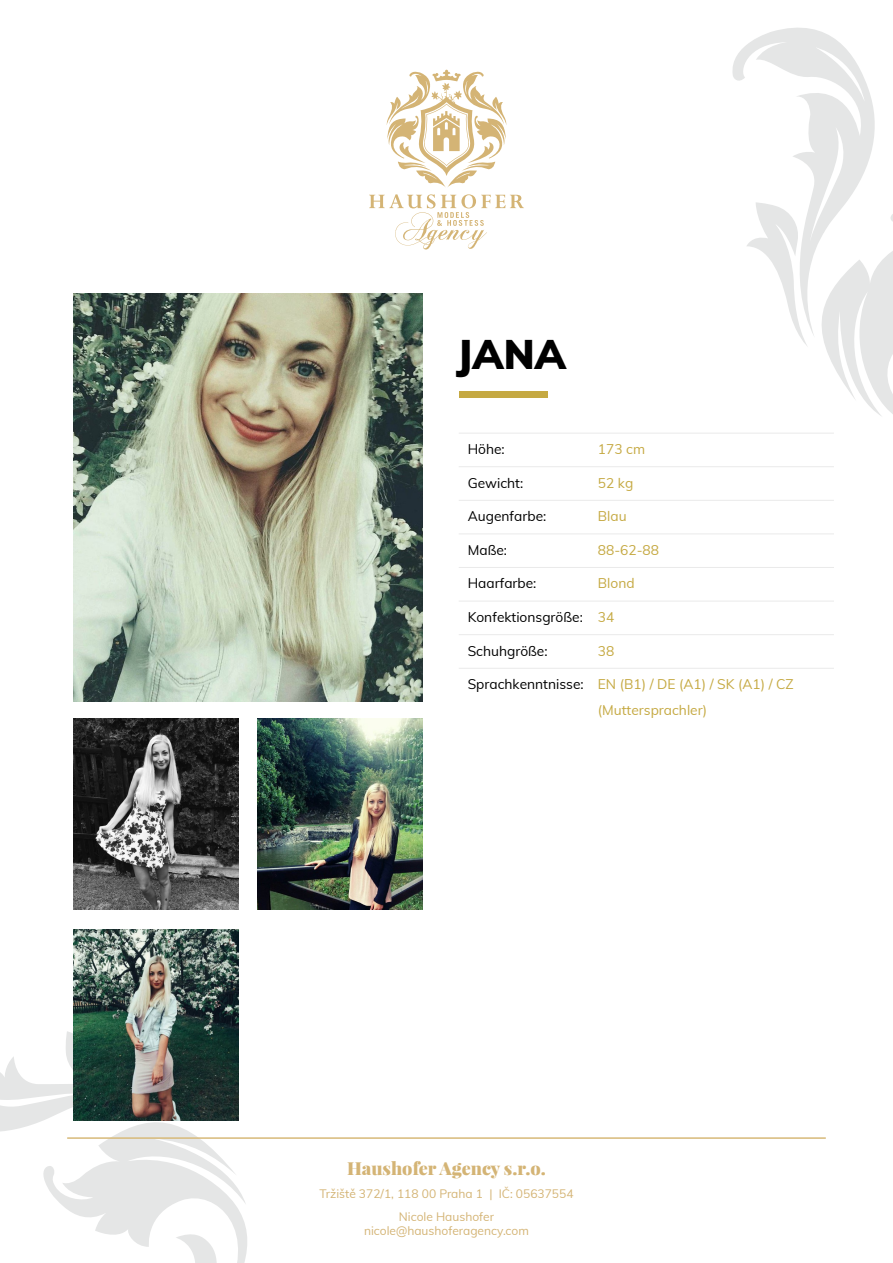
<style>
.page{position:relative;width:893px;height:1263px;background:#fff}
.page>*{position:absolute;margin:0;border:0;box-sizing:border-box;transform-origin:0 0}
.t1{font:900 40.5px "Muli";color:#000}
.t2{font:900 18px "Playfair Display";color:#d4b475}
.t3{font:13.8px/25.5px "Muli";color:#c5a942}
.t4{font:13.8px "Muli";color:#000}
.t5{font:12px/23px "Muli";color:#d4b475;text-align:center}
.s1{color:#c5a942}
.s2{color:#000}
</style>
<div class="page">
<svg style="left:386px;top:69px;width:121px;height:118px"></svg>
<svg style="left:369px;top:194px;width:155px;height:55px"></svg>
<svg style="left:732px;top:27px;width:161px;height:440px"></svg>
<svg style="left:0;top:968px;width:247px;height:295px"></svg>
<hr style="left:67px;top:1137px;width:759px;height:2px;background:#d7b979">
<div style="left:459px;top:391px;width:89px;height:7px;background:#c5a942"></div>
<hr style="left:459px;top:433px;width:374px;height:1px;background:#eaeaea">
<hr style="left:459px;top:466px;width:374px;height:1px;background:#eaeaea">
<hr style="left:459px;top:500px;width:374px;height:1px;background:#eaeaea">
<hr style="left:459px;top:533px;width:374px;height:1px;background:#eaeaea">
<hr style="left:459px;top:567px;width:374px;height:1px;background:#eaeaea">
<hr style="left:459px;top:601px;width:374px;height:1px;background:#eaeaea">
<hr style="left:459px;top:634px;width:374px;height:1px;background:#eaeaea">
<hr style="left:459px;top:668px;width:374px;height:1px;background:#eaeaea">
<img style="left:74px;top:293px;width:349px;height:409px">
<img style="left:74px;top:719px;width:165px;height:191px">
<img style="left:258px;top:719px;width:165px;height:191px">
<img style="left:74px;top:929px;width:165px;height:191px">
<h1 class="t1" style="left:456px;top:329px;width:111px">JANA</h1>
<p class="t4" style="left:468px;top:440px;width:39px">Höhe:</p>
<p class="t3" style="left:598px;top:436px;width:49px">173 cm</p>
<p class="t4" style="left:468px;top:474px;width:57px">Gewicht:</p>
<p class="t3" style="left:598px;top:470px;width:37px">52 kg</p>
<p class="t4" style="left:468px;top:507px;width:80px">Augenfarbe:</p>
<p class="t3" style="left:598px;top:503px;width:30px">Blau</p>
<p class="t4" style="left:468px;top:541px;width:41px">Maße:</p>
<p class="t3" style="left:598px;top:537px;width:63px">88-62-88</p>
<p class="t4" style="left:468px;top:574px;width:70px">Haarfarbe:</p>
<p class="t3" style="left:598px;top:570px;width:38px">Blond</p>
<p class="t4" style="left:468px;top:608px;width:148px">Konfektionsgröße: <span class="s1">34</span></p>
<p class="t4" style="left:468px;top:642px;width:81px">Schuhgröße:</p>
<p class="t3" style="left:598px;top:638px;width:18px">38</p>
<p class="t3" style="left:598px;top:671px;width:197px;text-indent:-130px"><span class="s2">Sprachkenntnisse:</span> EN (B1) / DE (A1) / SK (A1) / CZ (Muttersprachler)</p>
<h2 class="t2" style="left:347px;top:1156px;width:200px">Haushofer Agency s.r.o.</h2>
<p class="t5" style="left:319px;top:1181px;width:256px">Tržiště 372/1, 118 00 Praha 1 | IČ: 05637554<br>Nicole Haushofer</p>
<p class="t5" style="left:364px;top:1218px;width:166px">nicole@haushoferagency.com</p>
</div>
